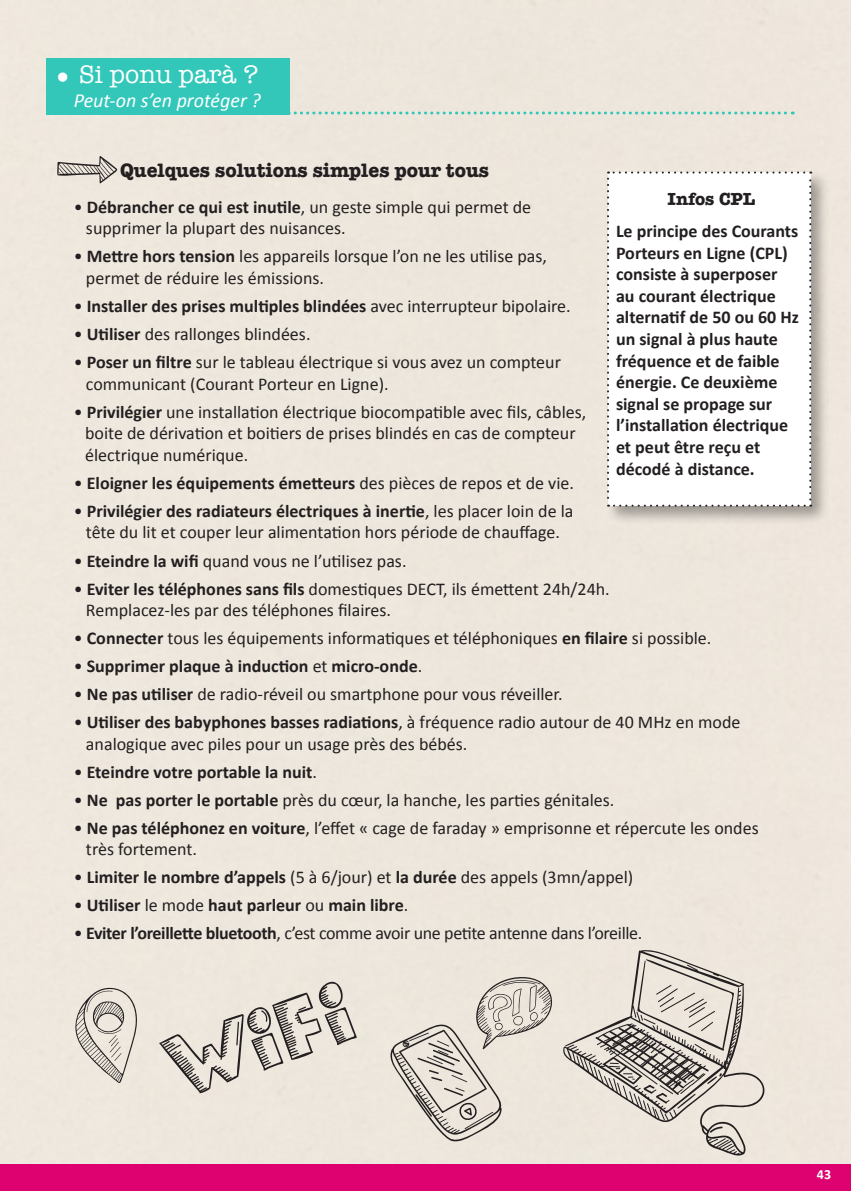
<style>
.page{position:relative;width:851px;height:1191px;background:#fff}
.page>*{position:absolute;margin:0;border:0;box-sizing:border-box;transform-origin:0 0}
.t1{font:26px "American Typewriter";color:#fff}
.t2{font:700 20px "American Typewriter";color:#231f20}
.t3{font:italic 20px "Calibri";color:#fff}
.t4{font:18px/21.6px "Calibri";color:#231f20}
.t5{font:700 18px/21.6px "Calibri";color:#231f20}
.t6{font:18px "Calibri";letter-spacing:-.02em;color:#231f20}
.t7{font:700 18px "American Typewriter";color:#231f20}
.t8{font:700 14px "Calibri";color:#fff}
.s1{font-weight:700}
.s2{font-weight:400}
</style>
<div class="page">
<div style="left:0;top:0;width:850px;height:1164px;background:#eee7dd"></div>
<div style="left:0;top:1164px;width:850px;height:27px;background:#dd0270"></div>
<div style="left:46px;top:58px;width:243px;height:57px;background:#33c7ba"></div>
<svg style="left:57px;top:156px;width:60px;height:27px;background:#c3bdb5"></svg>
<svg style="left:289px;top:111px;width:504px;height:3px;background:#aedbd0"></svg>
<div style="left:604px;top:169px;width:224px;height:355px;background:#231f20;opacity:.4"></div>
<svg style="left:607px;top:171px;width:204px;height:335px"></svg>
<svg style="left:159px;top:979px;width:198px;height:114px;background:#d5cec5"></svg>
<svg style="left:563px;top:949px;width:204px;height:209px;background:#d1cbc2"></svg>
<svg style="left:709px;top:1126px;width:13px;height:7px"></svg>
<svg style="left:388px;top:975px;width:168px;height:167px;background:#dad3ca"></svg>
<svg style="left:75px;top:986px;width:63px;height:97px;background:#d2ccc3"></svg>
<p class="t1" style="left:57px;top:55px;width:203px">● Si ponu parà ?</p>
<p class="t3" style="left:74px;top:88px;width:188px">Peut-on s’en protéger ?</p>
<p class="t2" style="left:120px;top:153px;width:370px">Quelques solutions simples pour tous</p>
<p class="t4" style="left:74px;top:196px;width:459px">• <span class="s1">Débrancher ce qui est inutile</span>, un geste simple qui permet de</p>
<p class="t4" style="left:86px;top:218px;width:261px">supprimer la plupart des nuisances.</p>
<p class="t4" style="left:74px;top:246px;width:475px">• <span class="s1">Mettre hors tension</span> les appareils lorsque l’on ne les utilise pas,</p>
<p class="t4" style="left:86px;top:267px;width:239px">permet de réduire les émissions.</p>
<p class="t5" style="left:74px;top:294px;width:498px"><span class="s2">•</span> Installer des prises multiples blindées <span class="s2">avec interrupteur bipolaire.</span></p>
<p class="t4" style="left:74px;top:323px;width:238px">• <span class="s1">Utiliser</span> des rallonges blindées.</p>
<p class="t4" style="left:74px;top:351px;width:488px">• <span class="s1">Poser un filtre</span> sur le tableau électrique si vous avez un compteur</p>
<p class="t4" style="left:86px;top:373px;width:304px">communicant (Courant Porteur en Ligne).</p>
<p class="t4" style="left:74px;top:401px;width:514px">• <span class="s1">Privilégier</span> une installation électrique biocompatible avec fils, câbles,</p>
<p class="t4" style="left:85px;top:422px;width:492px">boite de dérivation et boitiers de prises blindés en cas de compteur électrique numérique.</p>
<p class="t5" style="left:74px;top:471px;width:501px"><span class="s2">•</span> Eloigner les équipements émetteurs <span class="s2">des pièces de repos et de vie.</span></p>
<p class="t5" style="left:74px;top:499px;width:501px"><span class="s2">•</span> Privilégier des radiateurs électriques à inertie<span class="s2">, les placer loin de la</span></p>
<p class="t4" style="left:86px;top:522px;width:475px">tête du lit et couper leur alimentation hors période de chauffage.</p>
<p class="t4" style="left:74px;top:550px;width:334px">• <span class="s1">Eteindre la wifi</span> quand vous ne l’utilisez pas.</p>
<p class="t4" style="left:74px;top:578px;width:537px">• <span class="s1">Eviter les téléphones sans fils</span> domestiques DECT, ils émettent 24h/24h.</p>
<p class="t4" style="left:86px;top:599px;width:306px">Remplacez-les par des téléphones filaires.</p>
<p class="t4" style="left:74px;top:627px;width:639px">• <span class="s1">Connecter</span> tous les équipements informatiques et téléphoniques <span class="s1">en filaire</span> si possible.</p>
<p class="t5" style="left:74px;top:654px;width:350px"><span class="s2">•</span> Supprimer plaque à induction <span class="s2">et</span> micro-onde<span class="s2">.</span></p>
<p class="t4" style="left:74px;top:683px;width:490px">• <span class="s1">Ne pas utiliser</span> de radio-réveil ou smartphone pour vous réveiller.</p>
<p class="t5" style="left:74px;top:710px;width:668px"><span class="s2">•</span> Utiliser des babyphones basses radiations<span class="s2">, à fréquence radio autour de 40 MHz en mode</span></p>
<p class="t4" style="left:86px;top:733px;width:383px">analogique avec piles pour un usage près des bébés.</p>
<p class="t5" style="left:74px;top:760px;width:245px"><span class="s2">•</span> Eteindre votre portable la nuit<span class="s2">.</span></p>
<p class="t4" style="left:74px;top:789px;width:542px">• <span class="s1">Ne pas porter le portable</span> près du cœur, la hanche, les parties génitales.</p>
<p class="t4" style="left:74px;top:817px;width:686px">• <span class="s1">Ne pas téléphonez en voiture</span>, l’effet « cage de faraday » emprisonne et répercute les ondes</p>
<p class="t4" style="left:86px;top:838px;width:113px">très fortement.</p>
<p class="t4" style="left:74px;top:866px;width:561px">• <span class="s1">Limiter le nombre d’appels</span> (5 à 6/jour) et <span class="s1">la durée</span> des appels (3mn/appel)</p>
<p class="t5" style="left:74px;top:893px;width:336px"><span class="s2">•</span> Utiliser <span class="s2">le mode</span> haut parleur <span class="s2">ou</span> main libre<span class="s2">.</span></p>
<p class="t6" style="left:74px;top:922px;width:570px">• <span class="s1">Eviter l’oreillette bluetooth</span>, c’est comme avoir une petite antenne dans l’oreille.</p>
<p class="t7" style="left:667px;top:183px;width:89px">Infos CPL</p>
<p class="t5" style="left:616px;top:219px;width:184px">Le principe des Courants<br>Porteurs en Ligne (CPL) consiste à superposer au courant électrique alternatif de 50 ou 60 Hz un signal à plus haute fréquence et de faible énergie. Ce deuxième signal se propage sur l’installation électrique et peut être reçu et décodé à distance.</p>
<p class="t8" style="left:816px;top:1165px;width:16px">43</p>
</div>
